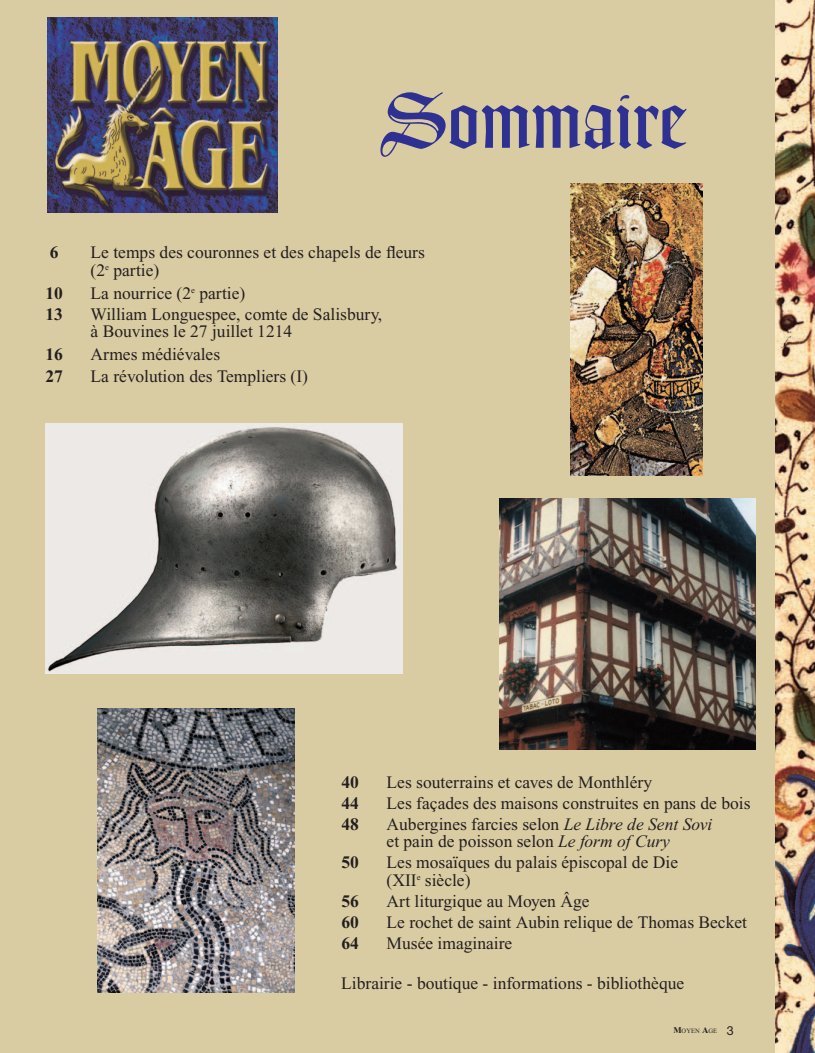
<style>
.page{position:relative;width:815px;height:1053px;background:#fff}
.page>*{position:absolute;margin:0;border:0;box-sizing:border-box;transform-origin:0 0}
.t1{font:75px "Goudy Text";color:#2e3092;scale:1.2 1}
.t2{font:17.5px/17.5px "Times New Roman";color:#231f20}
.t3{font:700 17.5px "Times New Roman";color:#231f20}
.t4{font:6.5px "Times New Roman";color:#231f20}
.s1{font-style:italic}
.s2{font-weight:700;font-size:8.75px}
.s3{font-family:"Helvetica Neue";font-size:12.5px}
</style>
<div class="page">
<div style="left:0;top:0;width:815px;height:1052px;background:#dacca2"></div>
<img style="left:47px;top:18px;width:230px;height:195px">
<img style="left:775px;top:0;width:40px;height:1052px">
<img style="left:46px;top:423px;width:356px;height:250px">
<img style="left:98px;top:708px;width:196px;height:284px">
<img style="left:570px;top:184px;width:132px;height:291px">
<img style="left:500px;top:498px;width:256px;height:251px">
<h1 class="t1" style="left:379px;top:92px;width:258px">Sommaire</h1>
<p class="t3" style="left:50px;top:246px;width:10px">6</p>
<p class="t2" style="left:91px;top:244px;width:336px;line-height:18.8px">Le temps des couronnes et des chapels de fleurs (2<sup>e</sup> partie)</p>
<p class="t3" style="left:46px;top:287px;width:19px">10</p>
<p class="t2" style="left:91px;top:286px;width:156px">La nourrice (2<sup>e</sup> partie)</p>
<p class="t3" style="left:46px;top:308px;width:19px">13</p>
<p class="t2" style="left:91px;top:307px;width:293px">William Longuespee, comte de Salisbury, à Bouvines le 27 juillet 1214</p>
<p class="t3" style="left:46px;top:348px;width:19px">16</p>
<p class="t2" style="left:91px;top:346px;width:131px">Armes médiévales</p>
<p class="t3" style="left:46px;top:370px;width:19px">27</p>
<p class="t2" style="left:91px;top:369px;width:219px">La révolution des Templiers (I)</p>
<p class="t3" style="left:342px;top:775px;width:19px">40</p>
<p class="t2" style="left:387px;top:774px;width:267px">Les souterrains et caves de Monthléry</p>
<p class="t3" style="left:342px;top:796px;width:19px">44</p>
<p class="t2" style="left:387px;top:795px;width:365px">Les façades des maisons construites en pans de bois</p>
<p class="t3" style="left:342px;top:817px;width:19px">48</p>
<p class="t2" style="left:387px;top:816px;width:327px">Aubergines farcies selon <span class="s1">Le Libre de Sent Sovi </span>et pain de poisson selon <span class="s1">Le form of Cury</span></p>
<p class="t3" style="left:342px;top:856px;width:19px">50</p>
<p class="t2" style="left:387px;top:855px;width:293px">Les mosaïques du palais épiscopal de Die (XII<sup>e</sup> siècle)</p>
<p class="t3" style="left:342px;top:894px;width:19px">56</p>
<p class="t2" style="left:387px;top:893px;width:204px">Art liturgique au Moyen Âge</p>
<p class="t3" style="left:342px;top:915px;width:19px">60</p>
<p class="t2" style="left:387px;top:914px;width:362px">Le rochet de saint Aubin relique de Thomas Becket</p>
<p class="t3" style="left:342px;top:937px;width:19px">64</p>
<p class="t2" style="left:387px;top:935px;width:127px">Musée imaginaire</p>
<p class="t2" style="left:341px;top:975px;width:345px">Librairie - boutique - informations - bibliothèque</p>
<p class="t4" style="left:673px;top:1028px;width:62px"><span class="s2">M</span>OYEN <span class="s2">A</span>GE <span class="s3">3</span></p>
</div>
